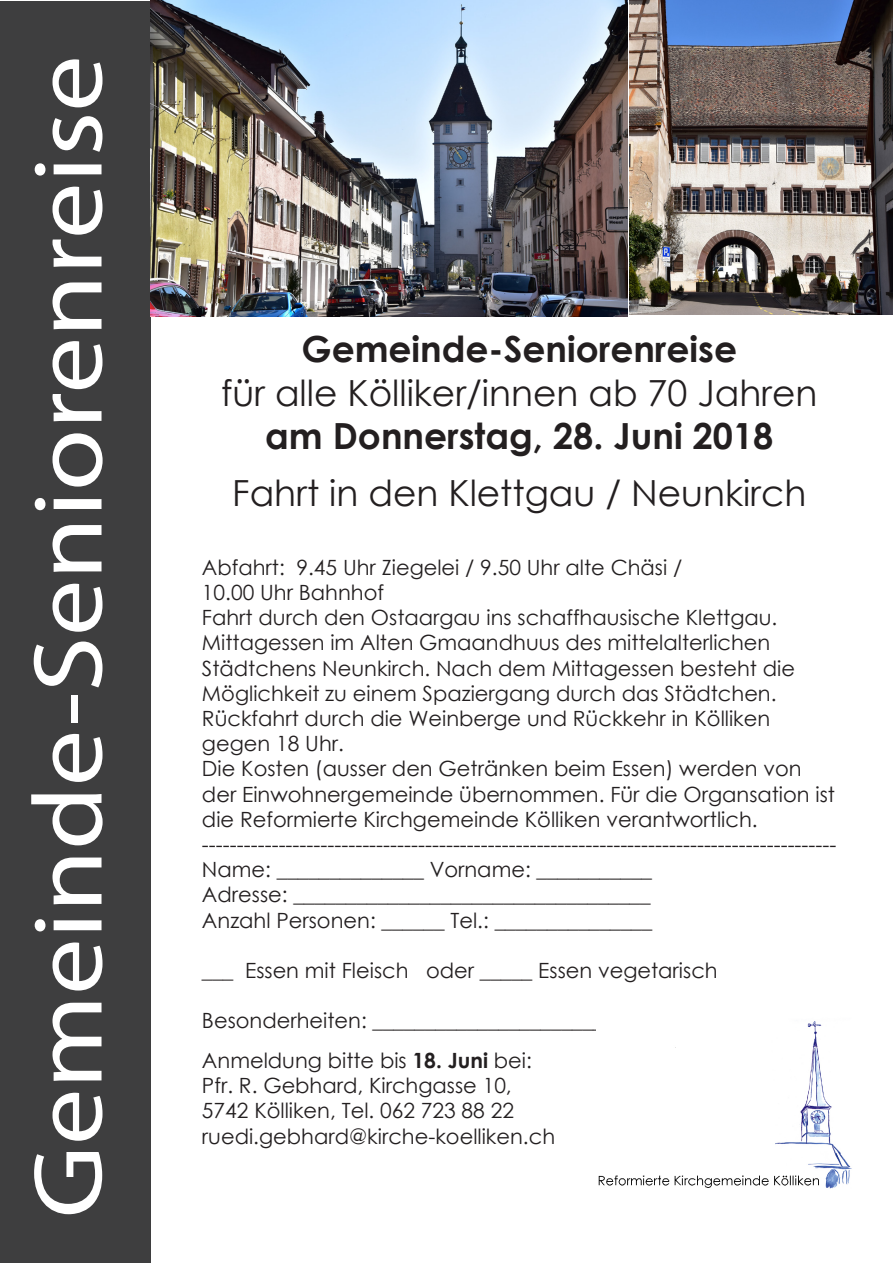
<style>
.page{position:relative;width:893px;height:1263px;background:#fff}
.page>*{position:absolute;margin:0;border:0;box-sizing:border-box;transform-origin:0 0}
.t1{font:99px "Myriad Pro";color:#fff;scale:1.14 1}
.t2{font:36px "Century Gothic";color:#231f20}
.t3{font:700 36px "Century Gothic";color:#231f20}
.t4{font:21px/25.2px "Century Gothic";color:#231f20}
.s1{font-weight:700}
</style>
<div class="page">
<div style="left:0;top:1px;width:151px;height:1262px;background:#3e3e3f"></div>
<img style="left:598px;top:1021px;width:254px;height:168px">
<img style="left:151px;top:0;width:476px;height:317px">
<img style="left:629px;top:0;width:264px;height:315px">
<p class="t1" style="left:7px;top:1218px;width:1022px;rotate:-90deg">Gemeinde-Seniorenreise</p>
<p class="t3" style="left:301px;top:322px;width:437px">Gemeinde-Seniorenreise</p>
<p class="t2" style="left:221px;top:367px;width:598px">für alle Kölliker/innen ab 70 Jahren</p>
<p class="t3" style="left:265px;top:408px;width:510px">am Donnerstag, 28. Juni 2018</p>
<p class="t2" style="left:232px;top:468px;width:576px">Fahrt in den Klettgau / Neunkirch</p>
<p class="t4" style="left:202px;top:554px;width:482px">Abfahrt: 9.45 Uhr Ziegelei / 9.50 Uhr alte Chäsi /</p>
<p class="t4" style="left:202px;top:579px;width:184px">10.00 Uhr Bahnhof</p>
<p class="t4" style="left:202px;top:605px;width:577px">Fahrt durch den Ostaargau ins schaffhausische Klettgau.</p>
<p class="t4" style="left:202px;top:630px;width:595px">Mittagessen im Alten Gmaandhuus des mittelalterlichen<br>Städtchens Neunkirch. Nach dem Mittagessen besteht die<br>Möglichkeit zu einem Spaziergang durch das Städtchen.</p>
<p class="t4" style="left:202px;top:705px;width:570px">Rückfahrt durch die Weinberge und Rückkehr in Kölliken gegen 18 Uhr.</p>
<p class="t4" style="left:202px;top:756px;width:635px">Die Kosten (ausser den Getränken beim Essen) werden von der Einwohnergemeinde übernommen. Für die Organsation ist die Reformierte Kirchgemeinde Kölliken verantwortlich.</p>
<p class="t4" style="left:202px;top:831px;width:636px">-------------------------------------------------------------------------------------------</p>
<p class="t4" style="left:202px;top:857px;width:452px">Name: ______________ Vorname: ___________</p>
<p class="t4" style="left:202px;top:882px;width:450px">Adresse: __________________________________</p>
<p class="t4" style="left:202px;top:907px;width:452px">Anzahl Personen: ______ Tel.: _______________</p>
<p class="t4" style="left:202px;top:957px;width:517px">___ Essen mit Fleisch oder _____ Essen vegetarisch</p>
<p class="t4" style="left:202px;top:1008px;width:445px">Besonderheiten: __________________________</p>
<p class="t4" style="left:202px;top:1047px;width:331px">Anmeldung bitte bis <span class="s1">18. Juni</span> bei:</p>
<p class="t4" style="left:202px;top:1073px;width:311px">Pfr. R. Gebhard, Kirchgasse 10,</p>
<p class="t4" style="left:202px;top:1098px;width:313px">5742 Kölliken, Tel. 062 723 88 22</p>
<p class="t4" style="left:202px;top:1123px;width:355px">ruedi.gebhard@kirche-koelliken.ch</p>
</div>
